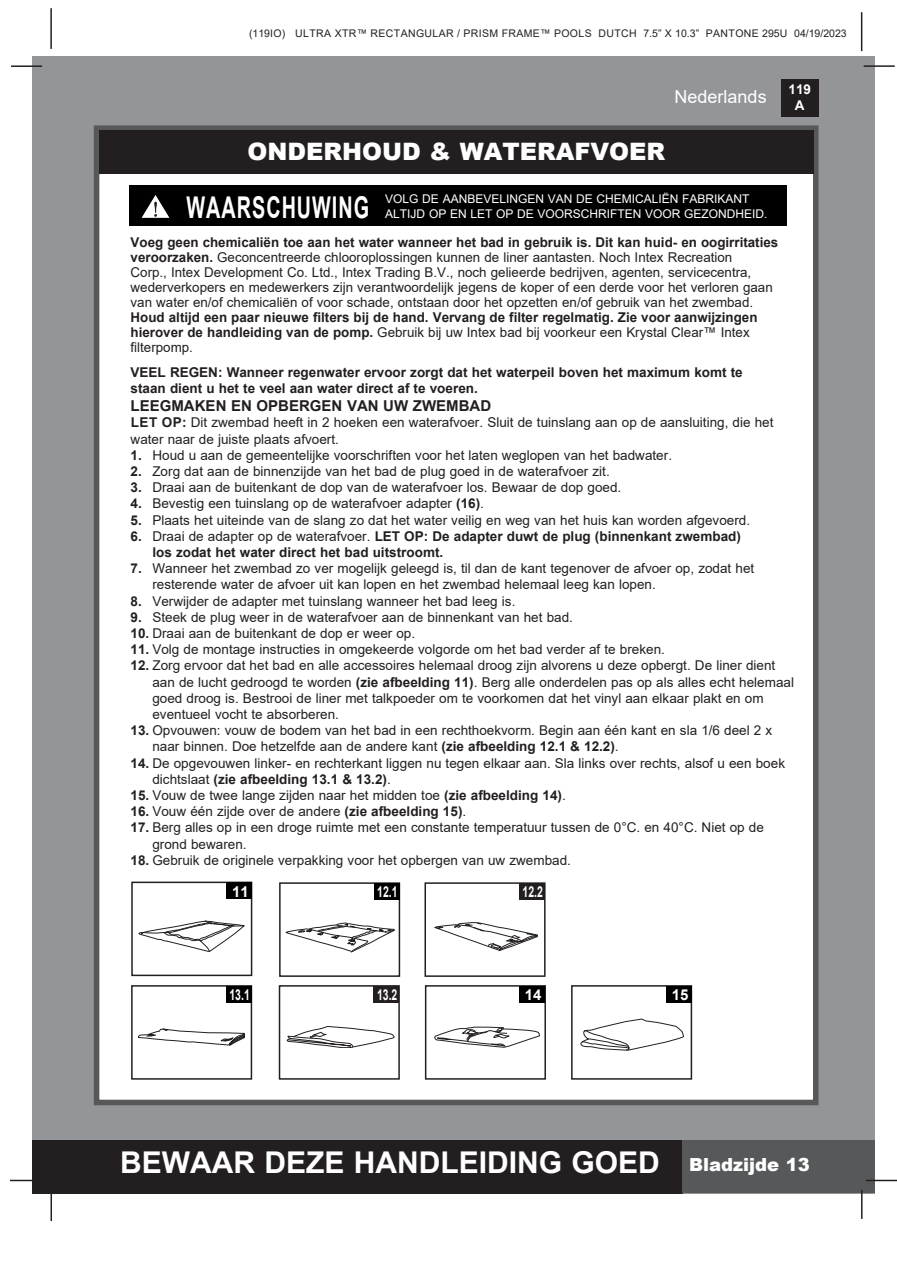
<style>
.page{position:relative;width:897px;height:1264px;background:#fff}
.page>*{position:absolute;margin:0;border:0;box-sizing:border-box;transform-origin:0 0}
.t1{font:700 30px "Arial";color:#fff}
.t2{font:700 30px "Arial";letter-spacing:.05em;color:#fff;scale:.66 1}
.t3{font:900 24px "Arial";color:#fff}
.t4{font:900 18px "Arial";color:#fff}
.t5{font:18px "Arial";color:#fff}
.t6{font:700 15px "Arial";color:#231f20}
.t7{font:700 15px "Arial";color:#fff;scale:.7 1}
.t8{font:700 15px "Arial";color:#fff}
.t9{font:13.5px/16.2px "Arial";color:#231f20}
.t10{font:700 13.5px/16.2px "Arial";color:#231f20}
.t11{font:700 13.5px/16.2px "Arial";color:#fff;text-align:center}
.t12{font:12px/14.4px "Arial";color:#fff}
.t13{font:10.5px "Arial";letter-spacing:.035em;color:#231f20}
.s1{font-weight:700}
.s2{font-weight:400}
</style>
<div class="page">
<div style="left:33px;top:56px;width:842px;height:1137px;background:#939598"></div>
<div style="left:780px;top:79px;width:38px;height:38px;background:#231f20"></div>
<hr style="left:863px;top:65px;width:31px;height:2px;background:#231f20">
<hr style="left:50px;top:8px;width:2px;height:41px;background:#231f20">
<hr style="left:860px;top:12px;width:2px;height:39px;background:#231f20">
<div style="left:33px;top:1140px;width:650px;height:53px;background:#231f20"></div>
<div style="left:682px;top:1140px;width:193px;height:53px;background:#57585a"></div>
<hr style="left:865px;top:1179px;width:31px;height:2px;background:#231f20">
<hr style="left:860px;top:1189px;width:2px;height:30px;background:#231f20">
<hr style="left:50px;top:1190px;width:2px;height:31px;background:#231f20">
<hr style="left:10px;top:1179px;width:31px;height:2px;background:#231f20">
<hr style="left:11px;top:65px;width:31px;height:2px;background:#231f20">
<div style="left:94px;top:125px;width:724px;height:980px;background:#fff;border:6px solid #57585a"></div>
<div style="left:99px;top:130px;width:714px;height:44px;background:#231f20"></div>
<svg style="left:138px;top:1029px;width:107px;height:16px"></svg>
<div style="left:131px;top:985px;width:121px;height:94px;border:2px solid #231f20"></div>
<div style="left:226px;top:986px;width:25px;height:16px;background:#000"></div>
<svg style="left:139px;top:920px;width:105px;height:31px"></svg>
<div style="left:131px;top:881px;width:121px;height:95px;border:2px solid #231f20"></div>
<div style="left:226px;top:882px;width:25px;height:17px;background:#000"></div>
<svg style="left:286px;top:923px;width:108px;height:29px"></svg>
<div style="left:279px;top:882px;width:121px;height:95px;border:2px solid #231f20"></div>
<div style="left:374px;top:883px;width:25px;height:17px;background:#000"></div>
<svg style="left:434px;top:922px;width:103px;height:28px"></svg>
<div style="left:424px;top:882px;width:121px;height:95px;border:2px solid #231f20"></div>
<div style="left:519px;top:883px;width:25px;height:17px;background:#231f20"></div>
<svg style="left:287px;top:1026px;width:107px;height:22px"></svg>
<div style="left:279px;top:985px;width:121px;height:94px;border:2px solid #231f20"></div>
<div style="left:373px;top:986px;width:26px;height:16px;background:#231f20"></div>
<svg style="left:434px;top:1027px;width:105px;height:20px"></svg>
<div style="left:425px;top:985px;width:121px;height:94px;border:2px solid #231f20"></div>
<div style="left:519px;top:986px;width:26px;height:16px;background:#000"></div>
<svg style="left:580px;top:1019px;width:103px;height:31px"></svg>
<div style="left:571px;top:985px;width:121px;height:94px;border:2px solid #231f20"></div>
<div style="left:665px;top:986px;width:26px;height:16px;background:#000"></div>
<div style="left:129px;top:185px;width:658px;height:40px;background:#000"></div>
<svg style="left:141px;top:195px;width:29px;height:23px"></svg>
<p class="t13" style="left:249px;top:26px;width:599px">(119IO) ULTRA XTR™ RECTANGULAR / PRISM FRAME™ POOLS DUTCH 7.5” X 10.3” PANTONE 295U 04/19/2023</p>
<h3 class="t5" style="left:674px;top:84px;width:94px">Nederlands</h3>
<p class="t11" style="left:788px;top:81px;width:24px">119<br>A</p>
<h2 class="t3" style="left:247px;top:134px;width:419px">ONDERHOUD &amp; WATERAFVOER</h2>
<p class="t12" style="left:372px;top:189px;width:314px">ALWAYS FOLLOW THE CHEMICAL MANUFACTURER'S</p>
<p class="t12" style="left:385px;top:192px;width:384px">VOLG DE AANBEVELINGEN VAN DE CHEMICALIËN FABRIKANT<br>ALTIJD OP EN LET OP DE VOORSCHRIFTEN VOOR GEZONDHEID.</p>
<h1 class="t2" style="left:186px;top:186px;width:278px">WAARSCHUWING</h1>
<p class="t12" style="left:372px;top:203px;width:342px">DIRECTIONS, AND THE HEALTH AND HAZARD WARNINGS.</p>
<p class="t9" style="left:131px;top:235px;width:649px;line-height:15px"><span class="s1">Voeg geen chemicaliën toe aan het water wanneer het bad in gebruik is. Dit kan huid- en oogirritaties veroorzaken.</span> Geconcentreerde chlooroplossingen kunnen de liner aantasten. Noch Intex Recreation<br>Corp., Intex Development Co. Ltd., Intex Trading B.V., noch gelieerde bedrijven, agenten, servicecentra, wederverkopers en medewerkers zijn verantwoordelijk jegens de koper of een derde voor het verloren gaan van water en/of chemicaliën of voor schade, ontstaan door het opzetten en/of gebruik van het zwembad.</p>
<p class="t10" style="left:131px;top:310px;width:628px;line-height:15px">Houd altijd een paar nieuwe filters bij de hand. Vervang de filter regelmatig. Zie voor aanwijzingen hierover de handleiding van de pomp. <span class="s2">Gebruik bij uw Intex bad bij voorkeur een Krystal Clear™ Intex filterpomp.</span></p>
<p class="t10" style="left:131px;top:364px;width:613px">VEEL REGEN: Wanneer regenwater ervoor zorgt dat het waterpeil boven het maximum komt te staan dient u het te veel aan water direct af te voeren.</p>
<p class="t6" style="left:131px;top:395px;width:362px">LEEGMAKEN EN OPBERGEN VAN UW ZWEMBAD</p>
<p class="t9" style="left:131px;top:414px;width:644px"><span class="s1">LET OP:</span> Dit zwembad heeft in 2 hoeken een waterafvoer. Sluit de tuinslang aan op de aansluiting, die het water naar de juiste plaats afvoert.</p>
<p class="t9" style="left:131px;top:447px;width:543px"><span class="s1">1.</span> Houd u aan de gemeentelijke voorschriften voor het laten weglopen van het badwater.</p>
<p class="t9" style="left:131px;top:463px;width:480px"><span class="s1">2.</span> Zorg dat aan de binnenzijde van het bad de plug goed in de waterafvoer zit.</p>
<p class="t9" style="left:131px;top:479px;width:492px"><span class="s1">3.</span> Draai aan de buitenkant de dop van de waterafvoer los. Bewaar de dop goed.</p>
<p class="t9" style="left:131px;top:495px;width:355px"><span class="s1">4.</span> Bevestig een tuinslang op de waterafvoer adapter <span class="s1">(16)</span>.</p>
<p class="t9" style="left:131px;top:512px;width:621px"><span class="s1">5.</span> Plaats het uiteinde van de slang zo dat het water veilig en weg van het huis kan worden afgevoerd.</p>
<p class="t10" style="left:152px;top:528px;width:590px;text-indent:-22px">6. <span class="s2">Draai de adapter op de waterafvoer.</span> LET OP: De adapter duwt de plug (binnenkant zwembad) los zodat het water direct het bad uitstroomt.</p>
<p class="t9" style="left:152px;top:560px;width:603px;text-indent:-22px"><span class="s1">7.</span> Wanneer het zwembad zo ver mogelijk geleegd is, til dan de kant tegenover de afvoer op, zodat het resterende water de afvoer uit kan lopen en het zwembad helemaal leeg kan lopen.</p>
<p class="t9" style="left:131px;top:593px;width:386px"><span class="s1">8.</span> Verwijder de adapter met tuinslang wanneer het bad leeg is.</p>
<p class="t9" style="left:131px;top:609px;width:444px"><span class="s1">9.</span> Steek de plug weer in de waterafvoer aan de binnenkant van het bad.</p>
<p class="t9" style="left:131px;top:625px;width:286px"><span class="s1">10.</span> Draai aan de buitenkant de dop er weer op.</p>
<p class="t9" style="left:131px;top:641px;width:535px"><span class="s1">11.</span> Volg de montage instructies in omgekeerde volgorde om het bad verder af te breken.</p>
<p class="t9" style="left:152px;top:657px;width:643px;text-indent:-22px"><span class="s1">12.</span> Zorg ervoor dat het bad en alle accessoires helemaal droog zijn alvorens u deze opbergt. De liner dient aan de lucht gedroogd te worden <span class="s1">(zie afbeelding 11)</span>. Berg alle onderdelen pas op als alles echt helemaal goed droog is. Bestrooi de liner met talkpoeder om te voorkomen dat het vinyl aan elkaar plakt en om eventueel vocht te absorberen.</p>
<p class="t9" style="left:152px;top:722px;width:621px;text-indent:-22px"><span class="s1">13.</span> Opvouwen: vouw de bodem van het bad in een rechthoekvorm. Begin aan één kant en sla 1/6 deel 2 x naar binnen. Doe hetzelfde aan de andere kant <span class="s1">(zie afbeelding 12.1 &amp; 12.2)</span>.</p>
<p class="t9" style="left:152px;top:755px;width:634px;text-indent:-22px"><span class="s1">14.</span> De opgevouwen linker- en rechterkant liggen nu tegen elkaar aan. Sla links over rechts, alsof u een boek dichtslaat <span class="s1">(zie afbeelding 13.1 &amp; 13.2)</span>.</p>
<p class="t9" style="left:131px;top:787px;width:436px"><span class="s1">15.</span> Vouw de twee lange zijden naar het midden toe <span class="s1">(zie afbeelding 14)</span>.</p>
<p class="t9" style="left:131px;top:803px;width:337px"><span class="s1">16.</span> Vouw één zijde over de andere <span class="s1">(zie afbeelding 15)</span>.</p>
<p class="t9" style="left:152px;top:819px;width:613px;text-indent:-22px"><span class="s1">17.</span> Berg alles op in een droge ruimte met een constante temperatuur tussen de 0°C. en 40°C. Niet op de grond bewaren.</p>
<p class="t9" style="left:131px;top:852px;width:442px"><span class="s1">18.</span> Gebruik de originele verpakking voor het opbergen van uw zwembad.</p>
<p class="t8" style="left:232px;top:881px;width:18px">11</p>
<p class="t7" style="left:377px;top:881px;width:31px">12.1</p>
<p class="t7" style="left:522px;top:881px;width:31px">12.2</p>
<p class="t7" style="left:229px;top:984px;width:31px">13.1</p>
<p class="t7" style="left:377px;top:984px;width:31px">13.2</p>
<p class="t8" style="left:525px;top:984px;width:18px">14</p>
<p class="t8" style="left:671px;top:984px;width:18px">15</p>
<h1 class="t1" style="left:120px;top:1141px;width:541px">BEWAAR DEZE HANDLEIDING GOED</h1>
<h3 class="t4" style="left:689px;top:1151px;width:122px">Bladzijde 13</h3>
</div>
